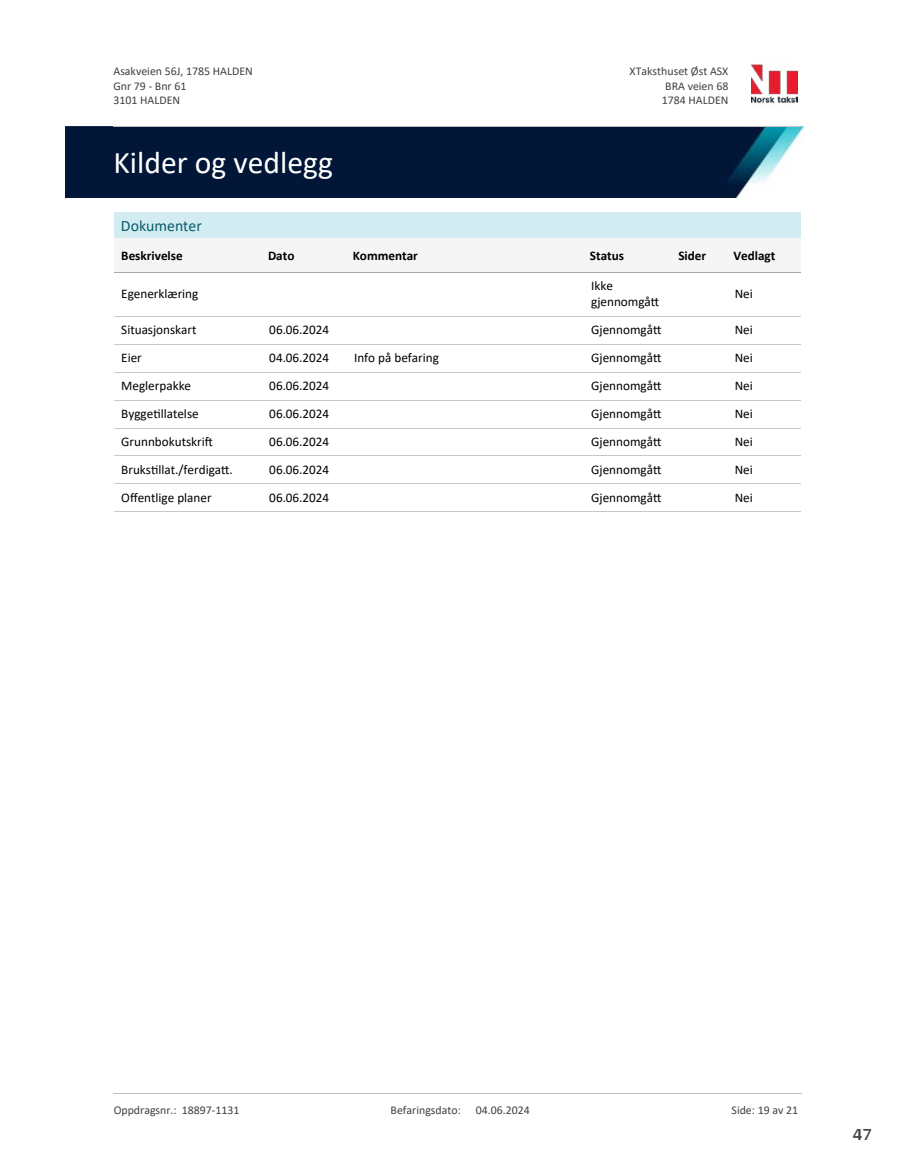
<style>
.page{position:relative;width:915px;height:1172px;background:#fff}
.page>*{position:absolute;margin:0;border:0;box-sizing:border-box;transform-origin:0 0}
.t1{font:31.65px "Calibri";color:#fff}
.t2{font:700 18px "Arya";color:#414749}
.t3{font:15.75px "Calibri";color:#065c69}
.t4{font:13.2px/16px "Calibri";color:#000}
.t5{font:700 13.2px "Calibri";color:#000}
.t6{font:11.85px/14.5px "Calibri";color:#404040}
</style>
<div class="page">
<img style="left:65px;top:127px;width:738px;height:71px">
<div style="left:114px;top:212px;width:686px;height:27px;background:#d3ecf1"></div>
<div style="left:115px;top:239px;width:148px;height:33px;background:#f5f5f5"></div>
<hr style="left:115px;top:272px;width:148px;height:1px;background:#a9a9a9">
<div style="left:263px;top:239px;width:84px;height:33px;background:#f5f5f5"></div>
<hr style="left:263px;top:272px;width:84px;height:1px;background:#a9a9a9">
<div style="left:347px;top:239px;width:237px;height:33px;background:#f5f5f5"></div>
<hr style="left:347px;top:272px;width:237px;height:1px;background:#a9a9a9">
<div style="left:584px;top:239px;width:88px;height:33px;background:#f5f5f5"></div>
<hr style="left:584px;top:272px;width:88px;height:1px;background:#a9a9a9">
<div style="left:672px;top:239px;width:55px;height:33px;background:#f5f5f5"></div>
<hr style="left:672px;top:272px;width:55px;height:1px;background:#a9a9a9">
<div style="left:727px;top:239px;width:73px;height:33px;background:#f5f5f5"></div>
<hr style="left:727px;top:272px;width:73px;height:1px;background:#a9a9a9">
<hr style="left:115px;top:316px;width:148px;height:1px;background:#c7c7c7">
<hr style="left:263px;top:316px;width:84px;height:1px;background:#c7c7c7">
<hr style="left:347px;top:316px;width:237px;height:1px;background:#c7c7c7">
<hr style="left:584px;top:316px;width:88px;height:1px;background:#c7c7c7">
<hr style="left:672px;top:316px;width:55px;height:1px;background:#c7c7c7">
<hr style="left:727px;top:316px;width:73px;height:1px;background:#c7c7c7">
<hr style="left:115px;top:344px;width:148px;height:1px;background:#c7c7c7">
<hr style="left:263px;top:344px;width:84px;height:1px;background:#c7c7c7">
<hr style="left:347px;top:344px;width:237px;height:1px;background:#c7c7c7">
<hr style="left:584px;top:344px;width:88px;height:1px;background:#c7c7c7">
<hr style="left:672px;top:344px;width:55px;height:1px;background:#c7c7c7">
<hr style="left:727px;top:344px;width:73px;height:1px;background:#c7c7c7">
<hr style="left:115px;top:372px;width:148px;height:1px;background:#c7c7c7">
<hr style="left:263px;top:372px;width:84px;height:1px;background:#c7c7c7">
<hr style="left:347px;top:372px;width:237px;height:1px;background:#c7c7c7">
<hr style="left:584px;top:372px;width:88px;height:1px;background:#c7c7c7">
<hr style="left:672px;top:372px;width:55px;height:1px;background:#c7c7c7">
<hr style="left:727px;top:372px;width:73px;height:1px;background:#c7c7c7">
<hr style="left:115px;top:400px;width:148px;height:1px;background:#c7c7c7">
<hr style="left:263px;top:400px;width:84px;height:1px;background:#c7c7c7">
<hr style="left:347px;top:400px;width:237px;height:1px;background:#c7c7c7">
<hr style="left:584px;top:400px;width:88px;height:1px;background:#c7c7c7">
<hr style="left:672px;top:400px;width:55px;height:1px;background:#c7c7c7">
<hr style="left:727px;top:400px;width:73px;height:1px;background:#c7c7c7">
<hr style="left:115px;top:428px;width:148px;height:1px;background:#c7c7c7">
<hr style="left:263px;top:428px;width:84px;height:1px;background:#c7c7c7">
<hr style="left:347px;top:428px;width:237px;height:1px;background:#c7c7c7">
<hr style="left:584px;top:428px;width:88px;height:1px;background:#c7c7c7">
<hr style="left:672px;top:428px;width:55px;height:1px;background:#c7c7c7">
<hr style="left:727px;top:428px;width:73px;height:1px;background:#c7c7c7">
<hr style="left:115px;top:456px;width:148px;height:1px;background:#c7c7c7">
<hr style="left:263px;top:456px;width:84px;height:1px;background:#c7c7c7">
<hr style="left:347px;top:456px;width:237px;height:1px;background:#c7c7c7">
<hr style="left:584px;top:456px;width:88px;height:1px;background:#c7c7c7">
<hr style="left:672px;top:456px;width:55px;height:1px;background:#c7c7c7">
<hr style="left:727px;top:456px;width:73px;height:1px;background:#c7c7c7">
<hr style="left:115px;top:484px;width:148px;height:1px;background:#c7c7c7">
<hr style="left:263px;top:484px;width:84px;height:1px;background:#c7c7c7">
<hr style="left:347px;top:484px;width:237px;height:1px;background:#c7c7c7">
<hr style="left:584px;top:484px;width:88px;height:1px;background:#c7c7c7">
<hr style="left:672px;top:484px;width:55px;height:1px;background:#c7c7c7">
<hr style="left:727px;top:484px;width:73px;height:1px;background:#c7c7c7">
<hr style="left:115px;top:512px;width:148px;height:1px;background:#c7c7c7">
<hr style="left:263px;top:512px;width:84px;height:1px;background:#c7c7c7">
<hr style="left:347px;top:512px;width:237px;height:1px;background:#c7c7c7">
<hr style="left:584px;top:512px;width:88px;height:1px;background:#c7c7c7">
<hr style="left:672px;top:512px;width:55px;height:1px;background:#c7c7c7">
<hr style="left:727px;top:512px;width:73px;height:1px;background:#c7c7c7">
<img style="left:751px;top:64px;width:46px;height:40px">
<hr style="left:113px;top:127px;width:688px;height:1px;background:#c0c0c0">
<hr style="left:113px;top:1093px;width:688px;height:1px;background:#c0c0c0">
<p class="t6" style="left:113px;top:64px;width:141px">Asakveien 56J, 1785 HALDEN<br>Gnr 79 - Bnr 61<br>3101 HALDEN</p>
<p class="t6" style="left:629px;top:64px;width:100px">XTaksthuset Øst ASX</p>
<p class="t6" style="left:665px;top:78px;width:65px">BRA veien 68</p>
<p class="t6" style="left:661px;top:93px;width:68px">1784 HALDEN</p>
<h1 class="t1" style="left:113px;top:141px;width:221px">Kilder og vedlegg</h1>
<p class="t3" style="left:121px;top:215px;width:82px">Dokumenter</p>
<p class="t5" style="left:121px;top:246px;width:63px">Beskrivelse</p>
<p class="t5" style="left:268px;top:246px;width:28px">Dato</p>
<p class="t5" style="left:352px;top:246px;width:67px">Kommentar</p>
<p class="t5" style="left:589px;top:246px;width:36px">Status</p>
<p class="t5" style="left:678px;top:246px;width:29px">Sider</p>
<p class="t5" style="left:733px;top:246px;width:43px">Vedlagt</p>
<p class="t4" style="left:121px;top:285px;width:79px">Egenerklæring</p>
<p class="t4" style="left:591px;top:277px;width:70px">Ikke gjennomgå琀琀</p>
<p class="t4" style="left:734px;top:285px;width:20px">Nei</p>
<p class="t4" style="left:121px;top:321px;width:77px">Situasjonskart</p>
<p class="t4" style="left:269px;top:321px;width:61px">06.06.2024</p>
<p class="t4" style="left:591px;top:321px;width:72px">Gjennomgå琀琀</p>
<p class="t4" style="left:734px;top:321px;width:20px">Nei</p>
<p class="t4" style="left:121px;top:349px;width:22px">Eier</p>
<p class="t4" style="left:269px;top:349px;width:61px">04.06.2024</p>
<p class="t4" style="left:354px;top:349px;width:86px">Info på befaring</p>
<p class="t4" style="left:591px;top:349px;width:72px">Gjennomgå琀琀</p>
<p class="t4" style="left:734px;top:349px;width:20px">Nei</p>
<p class="t4" style="left:121px;top:377px;width:71px">Meglerpakke</p>
<p class="t4" style="left:269px;top:377px;width:61px">06.06.2024</p>
<p class="t4" style="left:591px;top:377px;width:72px">Gjennomgå琀琀</p>
<p class="t4" style="left:734px;top:377px;width:20px">Nei</p>
<p class="t4" style="left:121px;top:405px;width:79px">Bygge琀椀llatelse</p>
<p class="t4" style="left:269px;top:405px;width:61px">06.06.2024</p>
<p class="t4" style="left:591px;top:405px;width:72px">Gjennomgå琀琀</p>
<p class="t4" style="left:734px;top:405px;width:20px">Nei</p>
<p class="t4" style="left:121px;top:433px;width:93px">Grunnbokutskri昀琀</p>
<p class="t4" style="left:269px;top:433px;width:61px">06.06.2024</p>
<p class="t4" style="left:591px;top:433px;width:72px">Gjennomgå琀琀</p>
<p class="t4" style="left:734px;top:433px;width:20px">Nei</p>
<p class="t4" style="left:121px;top:461px;width:113px">Bruks琀椀llat./ferdiga琀琀.</p>
<p class="t4" style="left:269px;top:461px;width:61px">06.06.2024</p>
<p class="t4" style="left:591px;top:461px;width:72px">Gjennomgå琀琀</p>
<p class="t4" style="left:734px;top:461px;width:20px">Nei</p>
<p class="t4" style="left:121px;top:489px;width:92px">O昀昀entlige planer</p>
<p class="t4" style="left:269px;top:489px;width:61px">06.06.2024</p>
<p class="t4" style="left:591px;top:489px;width:72px">Gjennomgå琀琀</p>
<p class="t4" style="left:734px;top:489px;width:20px">Nei</p>
<p class="t6" style="left:114px;top:1102px;width:127px">Oppdragsnr.: 18897-1131</p>
<p class="t6" style="left:390px;top:1102px;width:72px">Befaringsdato:</p>
<p class="t6" style="left:475px;top:1102px;width:55px">04.06.2024</p>
<p class="t6" style="left:731px;top:1102px;width:68px">Side: 19 av 21</p>
<h2 class="t2" style="left:852px;top:1123px;width:21px">47</h2>
</div>
